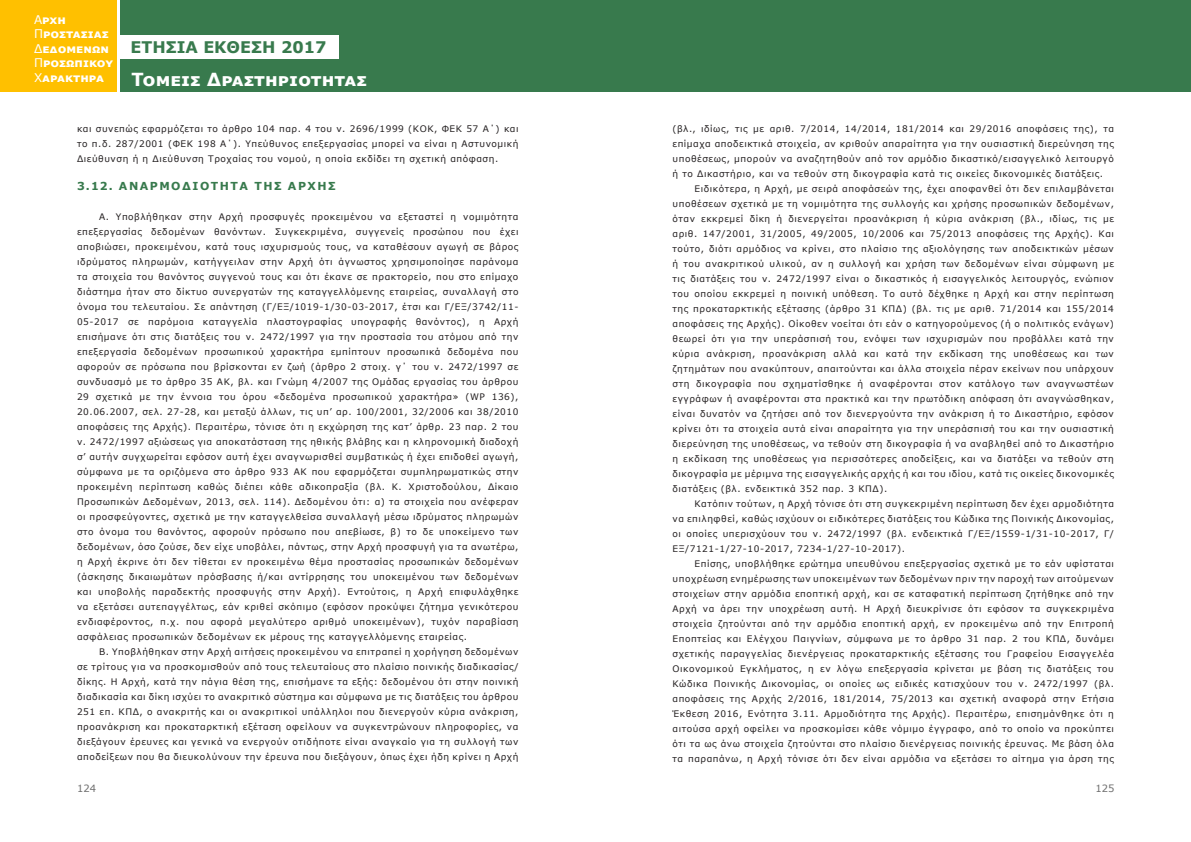
<style>
.page{position:relative;width:1191px;height:842px;background:#fff}
.page>*{position:absolute;margin:0;border:0;box-sizing:border-box;transform-origin:0 0}
.t1{font:700 18px "Verdana";color:#fff}
.t2{font:700 16px "Verdana";color:#387a4d}
.t3{font:700 12px/14.4px "Verdana";color:#fff}
.Main_titles{font:700 11px "Verdana";letter-spacing:.135em;color:#387a4d}
.t4{font:10px "Verdana";color:#6e6e6e}
.Basic_Document{font:9px/15px "Verdana";letter-spacing:.06em;color:#231f20;text-align:justify}
.s1{font-weight:400}
</style>
<div class="page">
<div style="left:586px;top:0;width:605px;height:92px;background:#387a4d"></div>
<div style="left:120px;top:0;width:488px;height:92px;background:#387a4d"></div>
<div style="left:0;top:0;width:117px;height:92px;background:#ffc000"></div>
<div style="left:118px;top:36px;width:221px;height:22px;background:#fff"></div>
<h3 class="t3" style="left:34px;top:12px;width:81px"><span class="s1">Α</span>ρχη<br><span class="s1">Π</span>ροστασιας<br><span class="s1">Δ</span>εδομενων<br><span class="s1">Π</span>ροσωπικου<br><span class="s1">Χ</span>αρακτηρα</h3>
<h2 class="t2" style="left:130px;top:36px;width:197px">ΕΤΗΣΙΑ ΕΚΘΕΣΗ 2017</h2>
<h1 class="t1" style="left:132px;top:67px;width:237px">Τομεισ Δραστηριοτητασ</h1>
<p class="Basic_Document" style="left:77px;top:121px;width:443px">και συνεπώς εφαρμόζεται το άρθρο 104 παρ. 4 του ν. 2696/1999 (ΚΟΚ, ΦΕΚ 57 Α΄) και το π.δ. 287/2001 (ΦΕΚ 198 Α΄). Υπεύθυνος επεξεργασίας μπορεί να είναι η Αστυνομική Διεύθυνση ή η Διεύθυνση Τροχαίας του νομού, η οποία εκδίδει τη σχετική απόφαση.</p>
<p class="Main_titles" style="left:77px;top:178px;width:260px">3.12. ΑΝΑΡΜΟΔΙΟΤΗΤΑ ΤΗΣ ΑΡΧΗΣ</p>
<p class="Basic_Document" style="left:77px;top:209px;width:443px;text-indent:22px">Α. Υποβλήθηκαν στην Αρχή προσφυγές προκειμένου να εξεταστεί η νομιμότητα επεξεργασίας δεδομένων θανόντων. Συγκεκριμένα, συγγενείς προσώπου που έχει αποβιώσει, προκειμένου, κατά τους ισχυρισμούς τους, να καταθέσουν αγωγή σε βάρος ιδρύματος πληρωμών, κατήγγειλαν στην Αρχή ότι άγνωστος χρησιμοποίησε παράνομα τα στοιχεία του θανόντος συγγενού τους και ότι έκανε σε πρακτορείο, που στο επίμαχο διάστημα ήταν στο δίκτυο συνεργατών της καταγγελλόμενης εταιρείας, συναλλαγή στο όνομα του τελευταίου. Σε απάντηση (Γ/ΕΞ/1019-1/30-03-2017, έτσι και Γ/ΕΞ/3742/11- 05-2017 σε παρόμοια καταγγελία πλαστογραφίας υπογραφής θανόντος), η Αρχή επισήμανε ότι στις διατάξεις του ν. 2472/1997 για την προστασία του ατόμου από την επεξεργασία δεδομένων προσωπικού χαρακτήρα εμπίπτουν προσωπικά δεδομένα που αφορούν σε πρόσωπα που βρίσκονται εν ζωή (άρθρο 2 στοιχ. γ΄ του ν. 2472/1997 σε συνδυασμό με το άρθρο 35 ΑΚ, βλ. και Γνώμη 4/2007 της Ομάδας εργασίας του άρθρου 29 σχετικά με την έννοια του όρου «δεδομένα προσωπικού χαρακτήρα» (WP 136), 20.06.2007, σελ. 27-28, και μεταξύ άλλων, τις υπ’ αρ. 100/2001, 32/2006 και 38/2010 αποφάσεις της Αρχής). Περαιτέρω, τόνισε ότι η εκχώρηση της κατ’ άρθρ. 23 παρ. 2 του ν. 2472/1997 αξιώσεως για αποκατάσταση της ηθικής βλάβης και η κληρονομική διαδοχή σ’ αυτήν συγχωρείται εφόσον αυτή έχει αναγνωρισθεί συμβατικώς ή έχει επιδοθεί αγωγή, σύμφωνα με τα οριζόμενα στο άρθρο 933 ΑΚ που εφαρμόζεται συμπληρωματικώς στην προκειμένη περίπτωση καθώς διέπει κάθε αδικοπραξία (βλ. Κ. Χριστοδούλου, Δίκαιο Προσωπικών Δεδομένων, 2013, σελ. 114). Δεδομένου ότι: α) τα στοιχεία που ανέφεραν οι προσφεύγοντες, σχετικά με την καταγγελθείσα συναλλαγή μέσω ιδρύματος πληρωμών στο όνομα του θανόντος, αφορούν πρόσωπο που απεβίωσε, β) το δε υποκείμενο των δεδομένων, όσο ζούσε, δεν είχε υποβάλει, πάντως, στην Αρχή προσφυγή για τα ανωτέρω, η Αρχή έκρινε ότι δεν τίθεται εν προκειμένω θέμα προστασίας προσωπικών δεδομένων (άσκησης δικαιωμάτων πρόσβασης ή/και αντίρρησης του υποκειμένου των δεδομένων και υποβολής παραδεκτής προσφυγής στην Αρχή). Εντούτοις, η Αρχή επιφυλάχθηκε να εξετάσει αυτεπαγγέλτως, εάν κριθεί σκόπιμο (εφόσον προκύψει ζήτημα γενικότερου ενδιαφέροντος, π.χ. που αφορά μεγαλύτερο αριθμό υποκειμένων), τυχόν παραβίαση ασφάλειας προσωπικών δεδομένων εκ μέρους της καταγγελλόμενης εταιρείας.</p>
<p class="Basic_Document" style="left:77px;top:644px;width:443px;text-indent:22px">Β. Υποβλήθηκαν στην Αρχή αιτήσεις προκειμένου να επιτραπεί η χορήγηση δεδομένων σε τρίτους για να προσκομισθούν από τους τελευταίους στο πλαίσιο ποινικής διαδικασίας/ δίκης. Η Αρχή, κατά την πάγια θέση της, επισήμανε τα εξής: δεδομένου ότι στην ποινική διαδικασία και δίκη ισχύει το ανακριτικό σύστημα και σύμφωνα με τις διατάξεις του άρθρου 251 επ. ΚΠΔ, ο ανακριτής και οι ανακριτικοί υπάλληλοι που διενεργούν κύρια ανάκριση, προανάκριση και προκαταρκτική εξέταση οφείλουν να συγκεντρώνουν πληροφορίες, να διεξάγουν έρευνες και γενικά να ενεργούν οτιδήποτε είναι αναγκαίο για τη συλλογή των αποδείξεων που θα διευκολύνουν την έρευνα που διεξάγουν, όπως έχει ήδη κρίνει η Αρχή</p>
<p class="Basic_Document" style="left:672px;top:121px;width:443px">(βλ., ιδίως, τις με αριθ. 7/2014, 14/2014, 181/2014 και 29/2016 αποφάσεις της), τα επίμαχα αποδεικτικά στοιχεία, αν κριθούν απαραίτητα για την ουσιαστική διερεύνηση της υποθέσεως, μπορούν να αναζητηθούν από τον αρμόδιο δικαστικό/εισαγγελικό λειτουργό ή το Δικαστήριο, και να τεθούν στη δικογραφία κατά τις οικείες δικονομικές διατάξεις.</p>
<p class="Basic_Document" style="left:672px;top:181px;width:443px;text-indent:22px">Ειδικότερα, η Αρχή, με σειρά αποφάσεών της, έχει αποφανθεί ότι δεν επιλαμβάνεται υποθέσεων σχετικά με τη νομιμότητα της συλλογής και χρήσης προσωπικών δεδομένων, όταν εκκρεμεί δίκη ή διενεργείται προανάκριση ή κύρια ανάκριση (βλ., ιδίως, τις με αριθ. 147/2001, 31/2005, 49/2005, 10/2006 και 75/2013 αποφάσεις της Αρχής). Και τούτο, διότι αρμόδιος να κρίνει, στο πλαίσιο της αξιολόγησης των αποδεικτικών μέσων ή του ανακριτικού υλικού, αν η συλλογή και χρήση των δεδομένων είναι σύμφωνη με τις διατάξεις του ν. 2472/1997 είναι ο δικαστικός ή εισαγγελικός λειτουργός, ενώπιον του οποίου εκκρεμεί η ποινική υπόθεση. Το αυτό δέχθηκε η Αρχή και στην περίπτωση της προκαταρκτικής εξέτασης (άρθρο 31 ΚΠΔ) (βλ. τις με αριθ. 71/2014 και 155/2014 αποφάσεις της Αρχής). Οίκοθεν νοείται ότι εάν ο κατηγορούμενος (ή ο πολιτικός ενάγων) θεωρεί ότι για την υπεράσπισή του, ενόψει των ισχυρισμών που προβάλλει κατά την κύρια ανάκριση, προανάκριση αλλά και κατά την εκδίκαση της υποθέσεως και των ζητημάτων που ανακύπτουν, απαιτούνται και άλλα στοιχεία πέραν εκείνων που υπάρχουν στη δικογραφία που σχηματίσθηκε ή αναφέρονται στον κατάλογο των αναγνωστέων εγγράφων ή αναφέρονται στα πρακτικά και την πρωτόδικη απόφαση ότι αναγνώσθηκαν, είναι δυνατόν να ζητήσει από τον διενεργούντα την ανάκριση ή το Δικαστήριο, εφόσον κρίνει ότι τα στοιχεία αυτά είναι απαραίτητα για την υπεράσπισή του και την ουσιαστική διερεύνηση της υποθέσεως, να τεθούν στη δικογραφία ή να αναβληθεί από το Δικαστήριο η εκδίκαση της υποθέσεως για περισσότερες αποδείξεις, και να διατάξει να τεθούν στη δικογραφία με μέριμνα της εισαγγελικής αρχής ή και του ιδίου, κατά τις οικείες δικονομικές διατάξεις (βλ. ενδεικτικά 352 παρ. 3 ΚΠΔ).</p>
<p class="Basic_Document" style="left:672px;top:496px;width:443px;text-indent:22px">Κατόπιν τούτων, η Αρχή τόνισε ότι στη συγκεκριμένη περίπτωση δεν έχει αρμοδιότητα να επιληφθεί, καθώς ισχύουν οι ειδικότερες διατάξεις του Κώδικα της Ποινικής Δικονομίας, οι οποίες υπερισχύουν του ν. 2472/1997 (βλ. ενδεικτικά Γ/ΕΞ/1559-1/31-10-2017, Γ/ ΕΞ/7121-1/27-10-2017, 7234-1/27-10-2017).</p>
<p class="Basic_Document" style="left:672px;top:556px;width:443px;text-indent:22px">Επίσης, υποβλήθηκε ερώτημα υπευθύνου επεξεργασίας σχετικά με το εάν υφίσταται υποχρέωση ενημέρωσης των υποκειμένων των δεδομένων πριν την παροχή των αιτούμενων στοιχείων στην αρμόδια εποπτική αρχή, και σε καταφατική περίπτωση ζητήθηκε από την Αρχή να άρει την υποχρέωση αυτή. Η Αρχή διευκρίνισε ότι εφόσον τα συγκεκριμένα στοιχεία ζητούνται από την αρμόδια εποπτική αρχή, εν προκειμένω από την Επιτροπή Εποπτείας και Ελέγχου Παιγνίων, σύμφωνα με το άρθρο 31 παρ. 2 του ΚΠΔ, δυνάμει σχετικής παραγγελίας διενέργειας προκαταρκτικής εξέτασης του Γραφείου Εισαγγελέα Οικονομικού Εγκλήματος, η εν λόγω επεξεργασία κρίνεται με βάση τις διατάξεις του Κώδικα Ποινικής Δικονομίας, οι οποίες ως ειδικές κατισχύουν του ν. 2472/1997 (βλ. αποφάσεις της Αρχής 2/2016, 181/2014, 75/2013 και σχετική αναφορά στην Ετήσια Έκθεση 2016, Ενότητα 3.11. Αρμοδιότητα της Αρχής). Περαιτέρω, επισημάνθηκε ότι η αιτούσα αρχή οφείλει να προσκομίσει κάθε νόμιμο έγγραφο, από το οποίο να προκύπτει ότι τα ως άνω στοιχεία ζητούνται στο πλαίσιο διενέργειας ποινικής έρευνας. Με βάση όλα τα παραπάνω, η Αρχή τόνισε ότι δεν είναι αρμόδια να εξετάσει το αίτημα για άρση της</p>
<p class="t4" style="left:77px;top:781px;width:21px">124</p>
<p class="t4" style="left:1095px;top:781px;width:21px">125</p>
</div>
